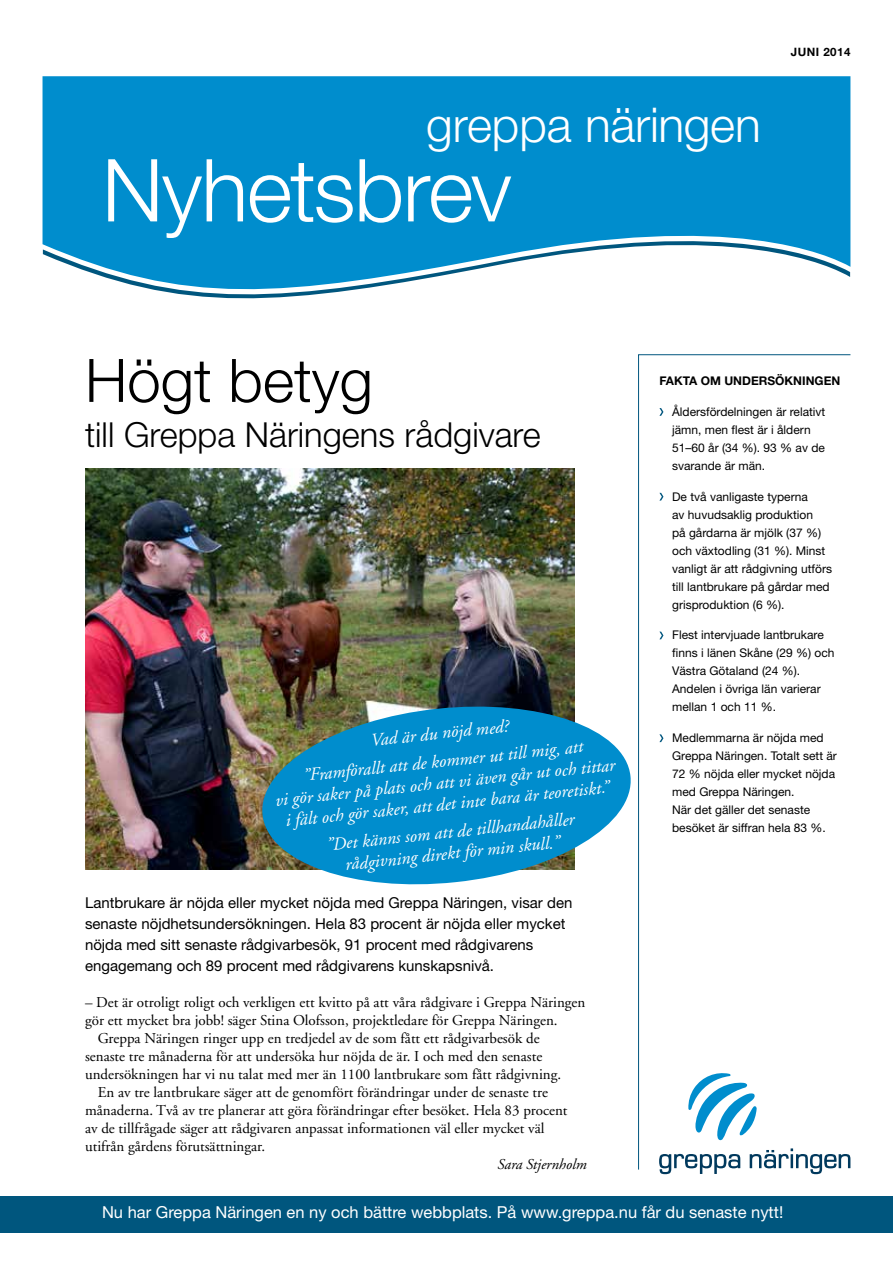
<style>
.page{position:relative;width:893px;height:1263px;background:#fff}
.page>*{position:absolute;margin:0;border:0;box-sizing:border-box;transform-origin:0 0}
.t1{font:300 87px "Helvetica Neue LT";letter-spacing:-.015em;color:#fff}
.t2{font:300 60px "Helvetica Neue LT";color:#000}
.t3{font:300 48px "Helvetica Neue LT";letter-spacing:-.005em;color:#fff}
.t4{font:300 34.5px "Helvetica Neue LT";color:#000}
.t5{font:italic 18px/21.6px "Adobe Garamond";color:#fff;text-align:center}
.t6{font:16.5px "Helvetica Neue LT";color:#fff}
.t7{font:15px "Adobe Garamond";color:#000}
.t8{font:15px/21px "Helvetica Neue LT";color:#000}
.t9{font:italic 15px "Adobe Garamond";color:#000}
.t10{font:12px/18px "Helvetica Neue LT";color:#000}
.t11{font:700 12px "Helvetica Neue LT";color:#000}
.t12{font:700 11.55px "Helvetica Neue LT";letter-spacing:.04em;color:#000}
</style>
<div class="page">
<img style="left:85px;top:469px;width:489px;height:400px">
<svg style="left:43px;top:76px;width:807px;height:223px;background:#269dd3"></svg>
<svg style="left:638px;top:354px;width:213px;height:816px"></svg>
<svg style="left:659px;top:1154px;width:81px;height:20px"></svg>
<svg style="left:750px;top:1148px;width:100px;height:26px"></svg>
<svg style="left:688px;top:1073px;width:69px;height:67px"></svg>
<div style="left:0;top:1196px;width:893px;height:36px;background:#00567e"></div>
<svg style="left:659px;top:408px;width:4px;height:8px"></svg>
<svg style="left:659px;top:493px;width:4px;height:8px"></svg>
<svg style="left:659px;top:632px;width:4px;height:7px"></svg>
<svg style="left:659px;top:734px;width:4px;height:8px"></svg>
<svg style="left:257px;top:698px;width:374px;height:187px;background:#2e93bb"></svg>
<h3 class="t3" style="left:426px;top:95px;width:336px">greppa näringen</h3>
<h1 class="t1" style="left:102px;top:137px;width:411px">Nyhetsbrev</h1>
<p class="t12" style="left:791px;top:45px;width:61px">JUNI 2014</p>
<h2 class="t2" style="left:85px;top:344px;width:289px">Högt betyg</h2>
<h3 class="t4" style="left:85px;top:413px;width:457px">till Greppa Näringens rådgivare</h3>
<p class="t5" style="left:299px;top:734px;width:283px;line-height:27.9px;rotate:-6deg">Vad är du nöjd med?<br>”Framförallt att de kommer ut till mig, att</p>
<p class="t5" style="left:274px;top:790px;width:343px;rotate:-6deg">vi gör saker på plats och att vi även går ut och tittar i fält och gör saker, att det inte bara är teoretiskt.”</p>
<p class="t5" style="left:325px;top:834px;width:251px;rotate:-6deg">”Det känns som att de tillhandahåller rådgivning direkt för min skull.”</p>
<p class="t11" style="left:659px;top:373px;width:182px">FAKTA OM UNDERSÖKNINGEN</p>
<p class="t10" style="left:672px;top:402px;width:155px">Åldersfördelningen är relativt jämn, men flest är i åldern<br>51–60 år (34 %). 93 % av de svarande är män.</p>
<p class="t10" style="left:672px;top:487px;width:161px">De två vanligaste typerna<br>av huvudsaklig produktion<br>på gårdarna är mjölk (37 %) och växtodling (31 %). Minst vanligt är att rådgivning utförs till lantbrukare på gårdar med grisproduktion (6 %).</p>
<p class="t10" style="left:672px;top:626px;width:164px">Flest intervjuade lantbrukare finns i länen Skåne (29 %) och<br>Västra Götaland (24 %).<br>Andelen i övriga län varierar mellan 1 och 11 %.</p>
<p class="t10" style="left:672px;top:729px;width:166px">Medlemmarna är nöjda med<br>Greppa Näringen. Totalt sett är<br>72 % nöjda eller mycket nöjda med Greppa Näringen.<br>När det gäller det senaste besöket är siffran hela 83 %.</p>
<p class="t8" style="left:85px;top:892px;width:489px">Lantbrukare är nöjda eller mycket nöjda med Greppa Näringen, visar den senaste nöjdhetsundersökningen. Hela 83 procent är nöjda eller mycket nöjda med sitt senaste rådgivarbesök, 91 procent med rådgivarens engagemang och 89 procent med rådgivarens kunskapsnivå.</p>
<p class="t7" style="left:85px;top:995px;width:502px">– Det är otroligt roligt och verkligen ett kvitto på att våra rådgivare i Greppa Näringen</p>
<p class="t7" style="left:85px;top:1013px;width:474px">gör ett mycket bra jobb! säger Stina Olofsson, projektledare för Greppa Näringen.</p>
<p class="t7" style="left:98px;top:1031px;width:443px">Greppa Näringen ringer upp en tredjedel av de som fått ett rådgivarbesök de</p>
<p class="t7" style="left:85px;top:1049px;width:459px">senaste tre månaderna för att undersöka hur nöjda de är. I och med den senaste</p>
<p class="t7" style="left:85px;top:1067px;width:478px">undersökningen har vi nu talat med mer än 1100 lantbrukare som fått rådgivning.</p>
<p class="t7" style="left:98px;top:1085px;width:452px">En av tre lantbrukare säger att de genomfört förändringar under de senaste tre</p>
<p class="t7" style="left:85px;top:1103px;width:484px">månaderna. Två av tre planerar att göra förändringar efter besöket. Hela 83 procent</p>
<p class="t7" style="left:85px;top:1121px;width:461px">av de tillfrågade säger att rådgivaren anpassat informationen väl eller mycket väl</p>
<p class="t7" style="left:85px;top:1139px;width:182px">utifrån gårdens förutsättningar.</p>
<p class="t9" style="left:497px;top:1157px;width:91px">Sara Stjernholm</p>
<p class="t6" style="left:102px;top:1202px;width:683px">Nu har Greppa Näringen en ny och bättre webbplats. På www.greppa.nu får du senaste nytt!</p>
</div>
